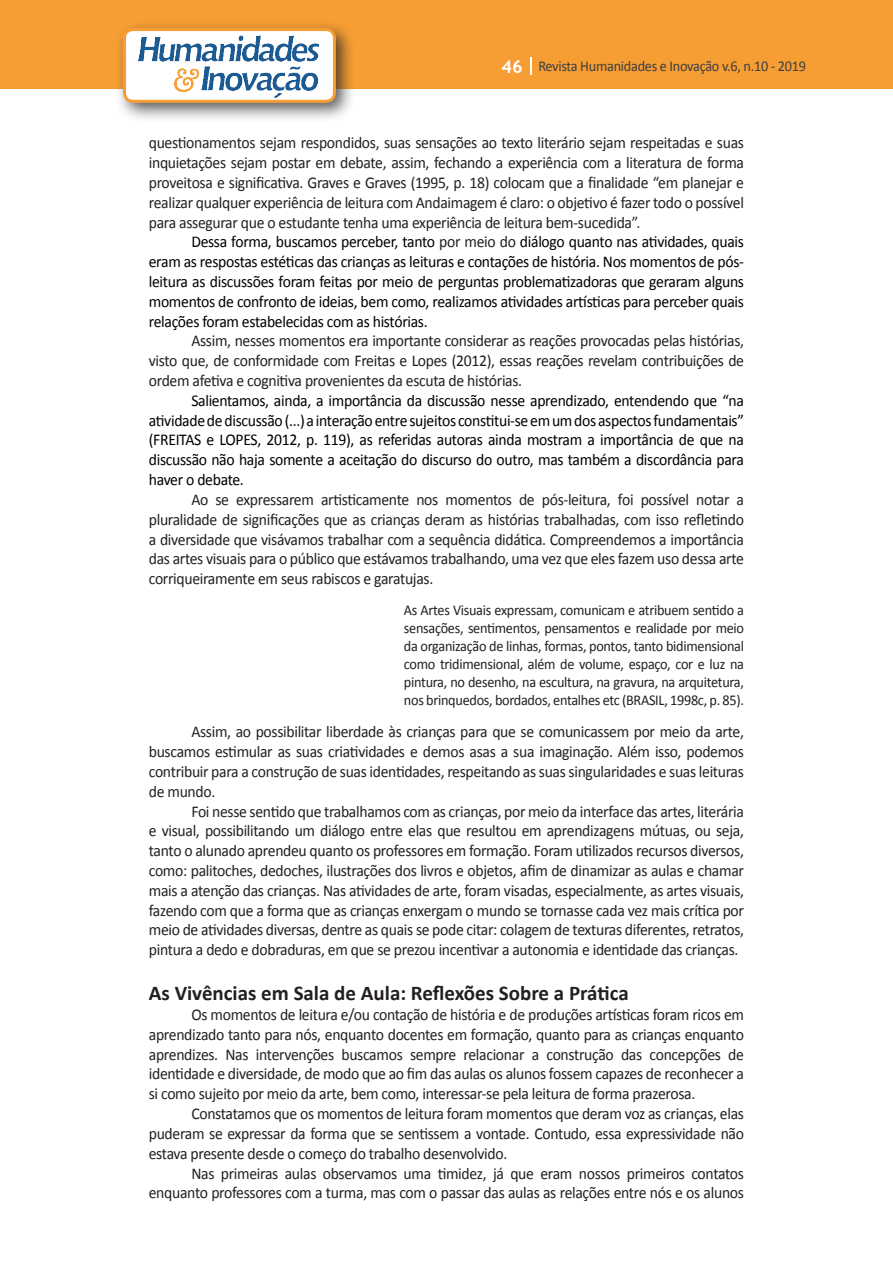
<style>
.page{position:relative;width:893px;height:1263px;background:#fff}
.page>*{position:absolute;margin:0;border:0;box-sizing:border-box;transform-origin:0 0}
.Titulo_2{font:700 21px "Calibri";color:#231f20}
.texto{font:16.5px/19.8px "Calibri";letter-spacing:-.02em;color:#231f20;text-align:justify;scale:.95 1}
.texto-2{font:16.5px/19.8px "Calibri";letter-spacing:-.02em;color:#000;text-align:justify;scale:.95 1}
.citacao{font:15px/18px "Calibri";letter-spacing:-.02em;color:#231f20;text-align:justify;scale:.95 1}
.t1{font:15px "Calibri";letter-spacing:-.02em;color:#3e3e3f;scale:.95 1}
.s1{font-family:"Trebuchet MS";font-weight:700;font-size:18px;color:#fff}
.s2{color:#231f20}
</style>
<div class="page">
<div style="left:0;top:0;width:893px;height:88px;background:#f69e34"></div>
<svg style="left:530px;top:57px;width:2px;height:18px"></svg>
<div style="left:115px;top:20px;width:241px;height:103px;background:#231f20;opacity:.75"></div>
<div style="left:125px;top:30px;width:209px;height:71px;background:#fff;border-radius:9px"></div>
<img style="left:138px;top:35px;width:181px;height:62px">
<div style="left:123px;top:28px;width:213px;height:75px;border:3px solid #f69e34;border-radius:9px"></div>
<p class="t1" style="left:501px;top:57px;width:322px"><span class="s1">46</span> Revista Humanidades e Inovação v.6, n.10 - 2019</p>
<p class="texto" style="left:149px;top:133px;width:628px">questionamentos sejam respondidos, suas sensações ao texto literário sejam respeitadas e suas inquietações sejam postar em debate, assim, fechando a experiência com a literatura de forma proveitosa e significativa. Graves e Graves (1995, p. 18) colocam que a finalidade “em planejar e realizar qualquer experiência de leitura com Andaimagem é claro: o objetivo é fazer todo o possível para assegurar que o estudante tenha uma experiência de leitura bem-sucedida”.</p>
<p class="texto-2" style="left:149px;top:232px;width:628px;text-indent:43px">Dessa forma, buscamos perceber, tanto <span class="s2">por meio do</span> diálogo quanto nas atividades, quais eram as respostas estéticas das crianças as leituras e contações de história. Nos momentos de pós&shy;leitura as discussões foram feitas por meio de perguntas problematizadoras que geraram alguns momentos de confronto de ideias, bem como, realizamos atividades artísticas para perceber quais relações foram estabelecidas com as histórias.</p>
<p class="texto" style="left:149px;top:331px;width:628px;text-indent:43px">Assim, nesses momentos era importante considerar as reações provocadas pelas histórias, visto que, de conformidade com Freitas e Lopes (2012), essas reações revelam contribuições de ordem afetiva e cognitiva provenientes da escuta de histórias.</p>
<p class="texto-2" style="left:149px;top:391px;width:628px;text-indent:43px">Salientamos, ainda, a importância da discussão nesse aprendizado, entendendo que “na atividade de discussão (...) a interação entre sujeitos constitui-se em um dos aspectos fundamentais” (FREITAS e LOPES, 2012, p. 119), as referidas autoras ainda mostram a importância de que na discussão não haja somente a aceitação do discurso do outro, mas também a discordância para haver o debate.</p>
<p class="texto" style="left:149px;top:490px;width:628px;text-indent:43px">Ao se expressarem artisticamente nos momentos de pós-leitura, foi possível notar a pluralidade de significações que as crianças deram as histórias trabalhadas, com isso refletindo a diversidade que visávamos trabalhar com a sequência didática. Compreendemos a importância das artes visuais para o público que estávamos trabalhando, uma vez que eles fazem uso dessa arte corriqueiramente em seus rabiscos e garatujas.</p>
<p class="citacao" style="left:404px;top:601px;width:360px">As Artes Visuais expressam, comunicam e atribuem sentido a sensações, sentimentos, pensamentos e realidade por meio da organização de linhas, formas, pontos, tanto bidimensional como tridimensional, além de volume, espaço, cor e luz na pintura, no desenho, na escultura, na gravura, na arquitetura, nos brinquedos, bordados, entalhes etc (BRASIL, 1998c, p. 85).</p>
<p class="texto" style="left:149px;top:722px;width:628px;text-indent:43px">Assim, ao possibilitar liberdade às crianças para que se comunicassem por meio da arte, buscamos estimular as suas criatividades e demos asas a sua imaginação. Além isso, podemos contribuir para a construção de suas identidades, respeitando as suas singularidades e suas leituras de mundo.</p>
<p class="texto" style="left:149px;top:801px;width:628px;text-indent:43px">Foi nesse sentido que trabalhamos com as crianças, por meio da interface das artes, literária e visual, possibilitando um diálogo entre elas que resultou em aprendizagens mútuas, ou seja, tanto o alunado aprendeu quanto os professores em formação. Foram utilizados recursos diversos, como: palitoches, dedoches, ilustrações dos livros e objetos, afim de dinamizar as aulas e chamar mais a atenção das crianças. Nas atividades de arte, foram visadas, especialmente, as artes visuais, fazendo com que a forma que as crianças enxergam o mundo se tornasse cada vez mais crítica por meio de atividades diversas, dentre as quais se pode citar: colagem de texturas diferentes, retratos, pintura a dedo e dobraduras, em que se prezou incentivar a autonomia e identidade das crianças.</p>
<p class="Titulo_2" style="left:149px;top:980px;width:481px">As Vivências em Sala de Aula: Reflexões Sobre a Prática</p>
<p class="texto" style="left:149px;top:1005px;width:628px;text-indent:43px">Os momentos de leitura e/ou contação de história e de produções artísticas foram ricos em aprendizado tanto para nós, enquanto docentes em formação, quanto para as crianças enquanto aprendizes. Nas intervenções buscamos sempre relacionar a construção das concepções de identidade e diversidade, de modo que ao fim das aulas os alunos fossem capazes de reconhecer a si como sujeito por meio da arte, bem como, interessar-se pela leitura de forma prazerosa.</p>
<p class="texto" style="left:149px;top:1104px;width:628px;text-indent:43px">Constatamos que os momentos de leitura foram momentos que deram voz as crianças, elas puderam se expressar da forma que se sentissem a vontade. Contudo, essa expressividade não estava presente desde o começo do trabalho desenvolvido.</p>
<p class="texto" style="left:149px;top:1163px;width:628px;text-align:right">Nas primeiras aulas observamos uma timidez, já que eram nossos primeiros contatos enquanto professores com a turma, mas com o passar das aulas as relações entre nós e os alunos</p>
</div>
